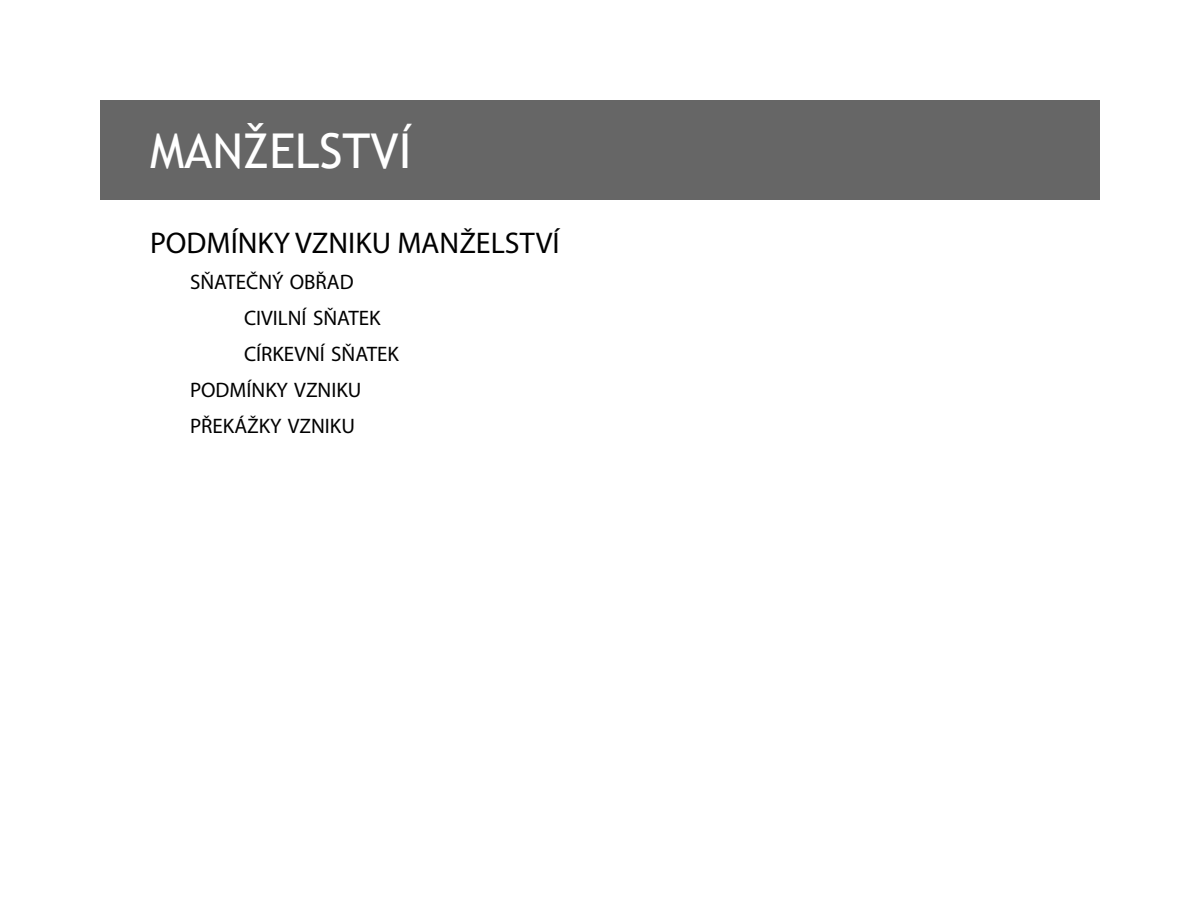
<style>
.page{position:relative;width:1200px;height:900px;background:#fff}
.page>*{position:absolute;margin:0;border:0;box-sizing:border-box;transform-origin:0 0}
.t1{font:48px "Trebuchet MS";color:#fff}
.t2{font:30px "Myriad Pro";color:#000}
.t3{font:21px "Myriad Pro";color:#000}
</style>
<div class="page">
<div style="left:100px;top:100px;width:1000px;height:100px;background:#666"></div>
<h1 class="t1" style="left:150px;top:120px;width:263px">MANŽELSTVÍ</h1>
<h2 class="t2" style="left:150px;top:224px;width:411px">PODMÍNKY VZNIKU MANŽELSTVÍ</h2>
<p class="t3" style="left:190px;top:269px;width:37px">SŇATEČNÝ</p>
<p class="t3" style="left:290px;top:269px;width:14px">OBŘAD</p>
<p class="t3" style="left:244px;top:305px;width:10px">CIVILNÍ</p>
<p class="t3" style="left:313px;top:305px;width:36px">SŇATEK</p>
<p class="t3" style="left:244px;top:341px;width:12px">CÍRKEVNÍ</p>
<p class="t3" style="left:331px;top:341px;width:36px">SŇATEK</p>
<p class="t3" style="left:190px;top:377px;width:14px">PODMÍNKY</p>
<p class="t3" style="left:294px;top:377px;width:12px">VZNIKU</p>
<p class="t3" style="left:190px;top:413px;width:13px">PŘEKÁŽKY</p>
<p class="t3" style="left:288px;top:413px;width:12px">VZNIKU</p>
</div>
